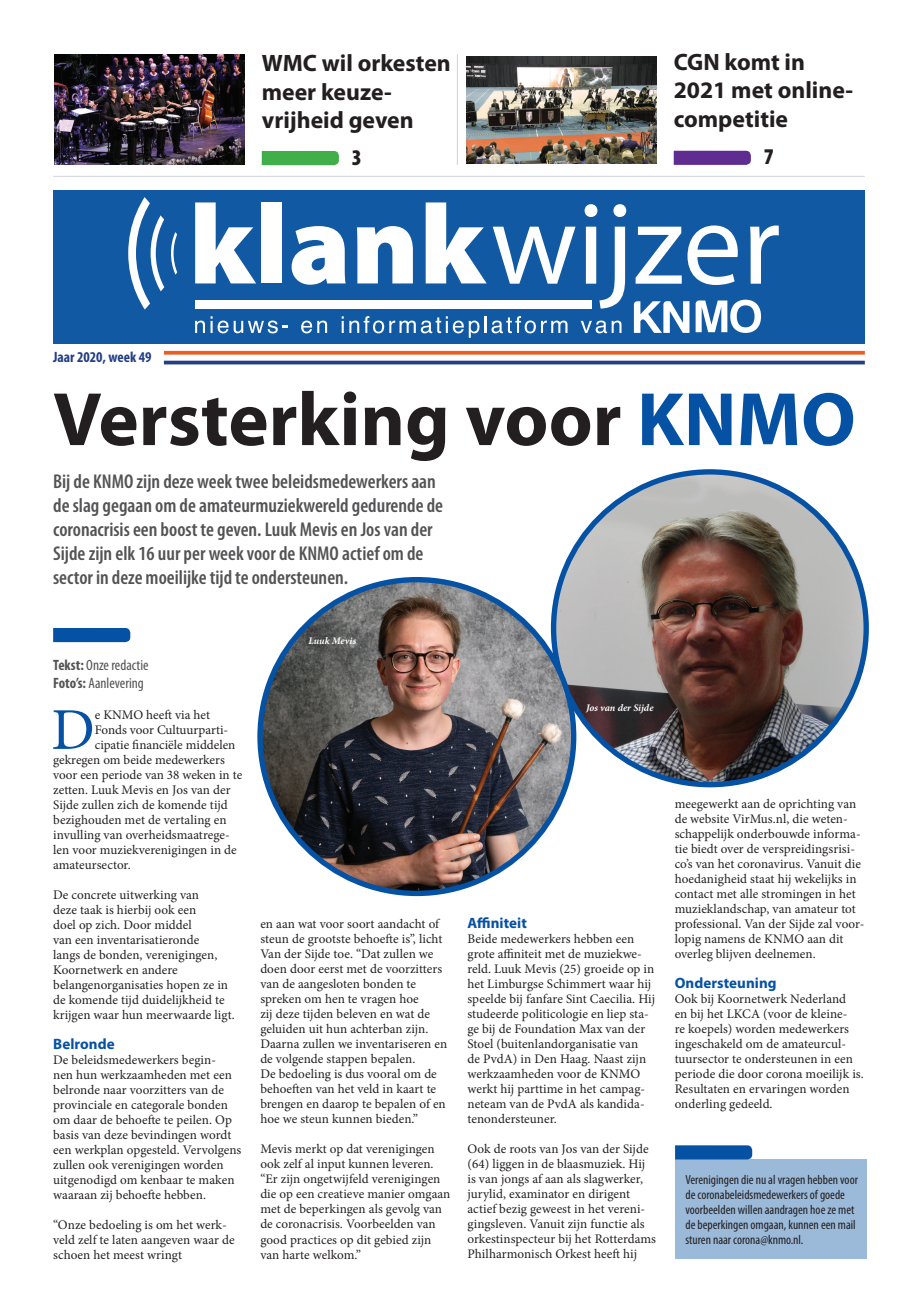
<style>
.page{position:relative;width:918px;height:1312px;background:#fff}
.page>*{position:absolute;margin:0;border:0;box-sizing:border-box;transform-origin:0 0}
.t1{font:700 76.25px "Myriad Pro";color:#231f20}
.t2{font:59.25px "Minion Pro";color:#0551a4}
.t3{font:700 23.75px/28.5px "Myriad Pro";color:#231f20}
.t4{font:900 condensed 22.5px "Myriad Pro";color:#231f20}
.t5{font:600 condensed 20px/24px "Myriad Pro";color:#535355}
.t6{font:condensed 15px/18px "Myriad Pro";color:#535355}
.t7{font:700 15px "Myriad Pro";letter-spacing:.005em;color:#0551a4}
.t8{font:700 condensed 15px "Myriad Pro";color:#233e85}
.t9{font:13.12px/15px "Minion Pro";letter-spacing:.005em;color:#231f20}
.t10{font:condensed 13.12px/15px "Myriad Pro";color:#231f20}
.t11{font:italic 700 10px "Minion Pro";color:#fff}
.s1{color:#0551a4}
.s2{font-weight:700}
</style>
<div class="page">
<hr style="left:164px;top:351px;width:701px;height:3px;background:#e95e23">
<svg style="left:164px;top:360px;width:701px;height:4px;background:#485f99"></svg>
<div style="left:53px;top:190px;width:812px;height:154px;background:#1159a3"></div>
<svg style="left:634px;top:301px;width:55px;height:32px"></svg>
<svg style="left:695px;top:299px;width:66px;height:34px"></svg>
<svg style="left:584px;top:204px;width:42px;height:104px"></svg>
<svg style="left:635px;top:225px;width:103px;height:60px"></svg>
<svg style="left:750px;top:225px;width:29px;height:58px"></svg>
<svg style="left:581px;top:320px;width:40px;height:13px"></svg>
<div style="left:195px;top:300px;width:396px;height:8px;background:#fff"></div>
<svg style="left:128px;top:151px;width:447px;height:204px"></svg>
<svg style="left:674px;top:151px;width:77px;height:14px"></svg>
<img style="left:466px;top:56px;width:191px;height:107px">
<img style="left:55px;top:55px;width:190px;height:109px">
<hr style="left:457px;top:54px;width:1px;height:111px;background:#d1d2d4">
<hr style="left:53px;top:176px;width:812px;height:1px;background:#d1d2d4">
<img style="left:553px;top:472px;width:313px;height:312px;border-radius:153px">
<img style="left:260px;top:579px;width:314px;height:314px;border-radius:157px">
<svg style="left:53px;top:628px;width:77px;height:14px"></svg>
<svg style="left:675px;top:1145px;width:77px;height:13px"></svg>
<div style="left:675px;top:1158px;width:191px;height:100px;background:#9bbada"></div>
<p class="t8" style="left:53px;top:347px;width:100px">Jaar 2020, week 49</p>
<h3 class="t3" style="left:262px;top:48px;width:191px">WMC wil orkesten meer keuze&shy;vrijheid geven</h3>
<h3 class="t4" style="left:352px;top:143px;width:11px">3</h3>
<h3 class="t3" style="left:674px;top:47px;width:181px">CGN komt in<br>2021 met online&shy;competitie</h3>
<h3 class="t4" style="left:764px;top:142px;width:11px">7</h3>
<h1 class="t1" style="left:53px;top:369px;width:804px">Versterking voor <span class="s1">KNMO</span></h1>
<p class="t5" style="left:53px;top:469px;width:391px">Bij de KNMO zijn deze week twee beleidsmedewerkers aan de slag gegaan om de amateurmuziekwereld gedurende de coronacrisis een boost te geven. Luuk Mevis en Jos van der Sijde zijn elk 16 uur per week voor de KNMO actief om de sector in deze moeilijke tijd te ondersteunen.</p>
<p class="t6" style="left:53px;top:655px;width:97px"><span class="s2">Tekst:</span> Onze redactie<br><span class="s2">Foto’s:</span> Aanlevering</p>
<h2 class="t2" style="left:51px;top:690px;width:45px">D</h2>
<p class="t9" style="left:95px;top:707px;width:117px">e KNMO heeft via het</p>
<p class="t9" style="left:95px;top:722px;width:135px">Fonds voor Cultuurparti-</p>
<p class="t9" style="left:95px;top:737px;width:142px">cipatie financiële middelen</p>
<p class="t9" style="left:53px;top:752px;width:173px">gekregen om beide medewerkers</p>
<p class="t9" style="left:53px;top:767px;width:191px">voor een periode van 38 weken in te</p>
<p class="t9" style="left:53px;top:782px;width:179px">zetten. Luuk Mevis en Jos van der</p>
<p class="t9" style="left:53px;top:797px;width:176px">Sijde zullen zich de komende tijd</p>
<p class="t9" style="left:53px;top:812px;width:175px">bezighouden met de vertaling en</p>
<p class="t9" style="left:53px;top:827px;width:178px">invulling van overheidsmaatrege-</p>
<p class="t9" style="left:53px;top:842px;width:185px">len voor muziekverenigingen in de</p>
<p class="t9" style="left:53px;top:857px;width:79px">amateursector.</p>
<p class="t9" style="left:53px;top:887px;width:183px">De concrete uitwerking van<br>deze taak is hierbij ook een<br>doel op zich. Door middel<br>van een inventarisatieronde<br>langs de bonden, verenigingen,<br>Koornetwerk en andere belangenorganisaties hopen ze in de komende tijd duidelijkheid te krijgen waar hun meerwaarde ligt.</p>
<p class="t7" style="left:53px;top:1034px;width:63px">Belronde</p>
<p class="t9" style="left:53px;top:1052px;width:190px">De beleidsmedewerkers begin-<br>nen hun werkzaamheden met een belronde naar voorzitters van de provinciale en categorale bonden om daar de behoefte te peilen. Op basis van deze bevindingen wordt een werkplan opgesteld. Vervolgens zullen ook verenigingen worden uitgenodigd om kenbaar te maken waaraan zij behoefte hebben.</p>
<p class="t9" style="left:53px;top:1217px;width:183px">“Onze bedoeling is om het werk&shy;veld zelf te laten aangeven waar de schoen het meest wringt</p>
<p class="t11" style="left:308px;top:634px;width:49px">Luuk Mevis</p>
<p class="t11" style="left:586px;top:700px;width:69px">Jos van der Sijde</p>
<p class="t9" style="left:260px;top:916px;width:188px">en aan wat voor soort aandacht of steun de grootste behoefte is”, licht<br>Van der Sijde toe. “Dat zullen we doen door eerst met de voorzitters van de aangesloten bonden te spreken om hen te vragen hoe<br>zij deze tijden beleven en wat de geluiden uit hun achterban zijn.<br>Daarna zullen we inventariseren en de volgende stappen bepalen.<br>De bedoeling is dus vooral om de behoeften van het veld in kaart te brengen en daarop te bepalen of en hoe we steun kunnen bieden.”</p>
<p class="t9" style="left:260px;top:1141px;width:191px">Mevis merkt op dat verenigingen ook zelf al input kunnen leveren. “Er zijn ongetwijfeld verenigingen die op een creatieve manier omgaan met de beperkingen als gevolg van de coronacrisis. Voorbeelden van good practices op dit gebied zijn van harte welkom.”</p>
<p class="t7" style="left:467px;top:913px;width:61px">Affiniteit</p>
<p class="t9" style="left:467px;top:931px;width:189px">Beide medewerkers hebben een grote affiniteit met de muziekwe&shy;reld. Luuk Mevis (25) groeide op in het Limburgse Schimmert waar hij speelde bij fanfare Sint Caecilia. Hij studeerde politicologie en liep sta&shy;ge bij de Foundation Max van der<br>Stoel (buitenlandorganisatie van<br>de PvdA) in Den Haag. Naast zijn werkzaamheden voor de KNMO werkt hij parttime in het campag&shy;neteam van de PvdA als kandida&shy;tenondersteuner.</p>
<p class="t9" style="left:467px;top:1141px;width:190px">Ook de roots van Jos van der Sijde (64) liggen in de blaasmuziek. Hij is van jongs af aan als slagwerker, jurylid, examinator en dirigent actief bezig geweest in het vereni&shy;gingsleven. Vanuit zijn functie als orkestinspecteur bij het Rotterdams Philharmonisch Orkest heeft hij</p>
<p class="t9" style="left:674px;top:796px;width:191px">meegewerkt aan de oprichting van de website VirMus.nl, die weten&shy;schappelijk onderbouwde informa&shy;tie biedt over de verspreidingsrisi&shy;co’s van het coronavirus. Vanuit die hoedanigheid staat hij wekelijks in contact met alle stromingen in het muzieklandschap, van amateur tot professional. Van der Sijde zal voor&shy;lopig namens de KNMO aan dit overleg blijven deelnemen.</p>
<p class="t7" style="left:674px;top:973px;width:103px">Ondersteuning</p>
<p class="t9" style="left:674px;top:991px;width:190px">Ook bij Koornetwerk Nederland<br>en bij het LKCA (voor de kleine-<br>re koepels) worden medewerkers ingeschakeld om de amateurcul&shy;tuursector te ondersteunen in een periode die door corona moeilijk is.<br>Resultaten en ervaringen worden onderling gedeeld.</p>
<p class="t10" style="left:685px;top:1171px;width:174px">Verenigingen die nu al vragen hebben voor de coronabeleidsmedewerkers of goede voorbeelden willen aandragen hoe ze met de beperkingen omgaan, kunnen een mail sturen naar corona@knmo.nl.</p>
</div>
